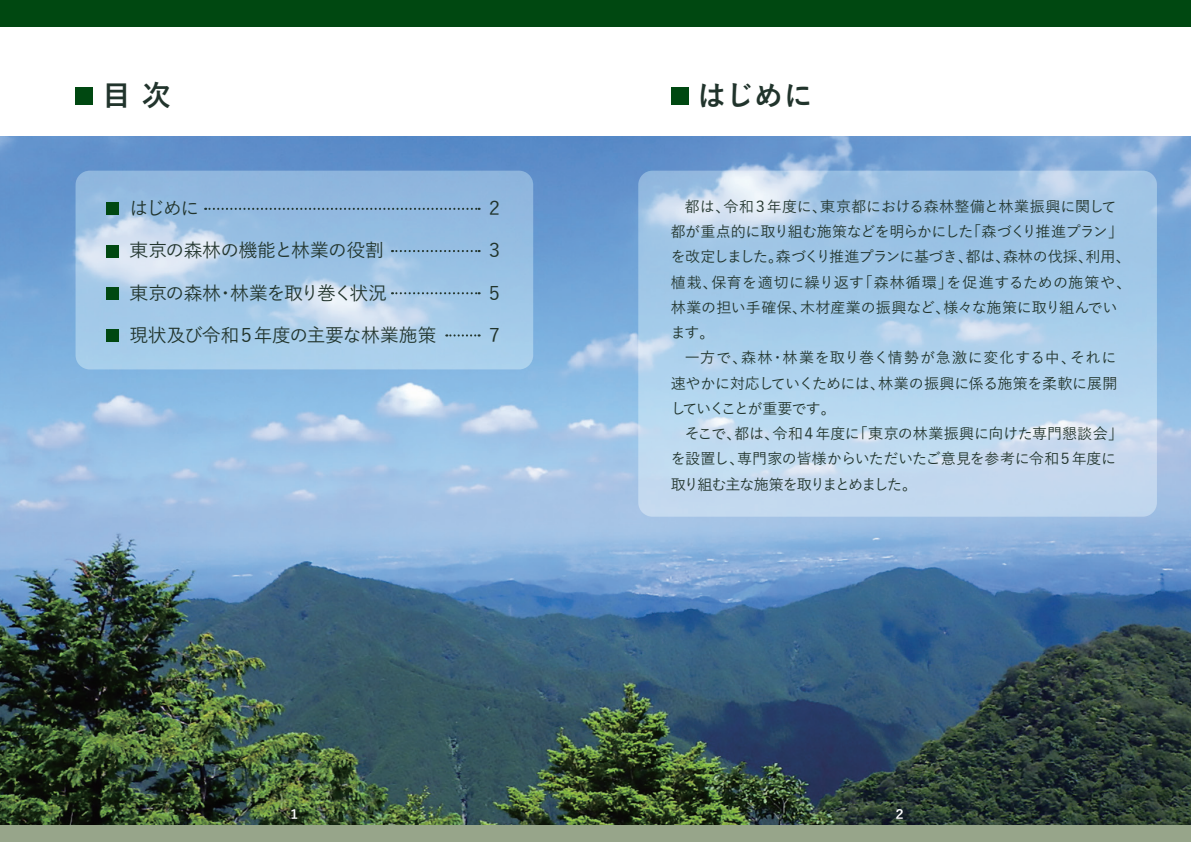
<style>
.page{position:relative;width:1191px;height:842px;background:#fff}
.page>*{position:absolute;margin:0;border:0;box-sizing:border-box;transform-origin:0 0}
.t1{font:700 28.7px "Yu Gothic";color:#21342c}
.t2{font:500 18.7px "Yu Gothic";letter-spacing:-.03em;color:#21342c}
.t3{font:500 18.7px "Yu Gothic";letter-spacing:-.065em;color:#21342c}
.t4{font:500 15px/25.2px "Yu Gothic";letter-spacing:-.02em;color:#21342c}
.t5{font:500 15px/25.2px "Yu Gothic";letter-spacing:-.04em;color:#21342c}
.t6{font:700 13px "Yu Gothic";color:#fff}
</style>
<div class="page">
<div style="left:0;top:825px;width:1191px;height:17px;background:#97a58a"></div>
<div style="left:0;top:0;width:1191px;height:26px;background:#004811"></div>
<img style="left:0;top:136px;width:1191px;height:689px">
<svg style="left:76px;top:171px;width:457px;height:198px;background:#a3c7e6"></svg>
<svg style="left:638px;top:171px;width:519px;height:346px;background:#b0d0eb"></svg>
<div style="left:76px;top:87px;width:17px;height:18px;background:#004811"></div>
<div style="left:670px;top:87px;width:18px;height:18px;background:#004811"></div>
<div style="left:106px;top:203px;width:12px;height:12px;background:#004811"></div>
<div style="left:106px;top:245px;width:12px;height:12px;background:#004811"></div>
<div style="left:106px;top:287px;width:12px;height:13px;background:#004811"></div>
<svg style="left:205px;top:208px;width:274px;height:2px"></svg>
<svg style="left:392px;top:250px;width:87px;height:2px"></svg>
<svg style="left:392px;top:292px;width:87px;height:2px"></svg>
<div style="left:106px;top:329px;width:12px;height:13px;background:#004811"></div>
<svg style="left:446px;top:334px;width:33px;height:2px"></svg>
<h1 class="t1" style="left:102px;top:80px;width:70px">目 次</h1>
<h1 class="t1" style="left:697px;top:80px;width:117px">はじめに</h1>
<p class="t2" style="left:130px;top:191px;width:71px">はじめに</p>
<p class="t2" style="left:485px;top:191px;width:20px">２</p>
<p class="t2" style="left:485px;top:233px;width:20px">３</p>
<p class="t2" style="left:485px;top:275px;width:20px">５</p>
<p class="t2" style="left:130px;top:233px;width:256px">東京の森林の機能と林業の役割</p>
<p class="t3" style="left:130px;top:275px;width:259px">東京の森林・林業を取り巻く状況</p>
<p class="t2" style="left:130px;top:318px;width:308px">現状及び令和５年度の主要な林業施策</p>
<p class="t2" style="left:485px;top:318px;width:20px">７</p>
<p class="t4" style="left:670px;top:192px;width:462px;text-indent:14px">都は、令和３年度に、東京都における森林整備と林業振興に関して都が重点的に取り組む施策などを明らかにした「森づくり推進プラン」を改定しました。森づくり推進プランに基づき、都は、森林の伐採、利用、植栽、保育を適切に繰り返す「森林循環」を促進するための施策や、林業の担い手確保、木材産業の振興など、様々な施策に取り組んでいます。</p>
<p class="t4" style="left:670px;top:343px;width:448px;text-align:justify;text-indent:14px">一方で、森林・林業を取り巻く情勢が急激に変化する中、それに速やかに対応していくためには、林業の振興に係る施策を柔軟に展開していくことが重要です。</p>
<p class="t5" style="left:670px;top:419px;width:454px;text-indent:14px">そこで、都は、令和４年度に「東京の林業振興に向けた専門懇談会」を設置し、専門家の皆様からいただいたご意見を参考に令和５年度に取り組む主な施策を取りまとめました。</p>
<p class="t6" style="left:288px;top:807px;width:14px">１</p>
<p class="t6" style="left:893px;top:807px;width:14px">２</p>
</div>
